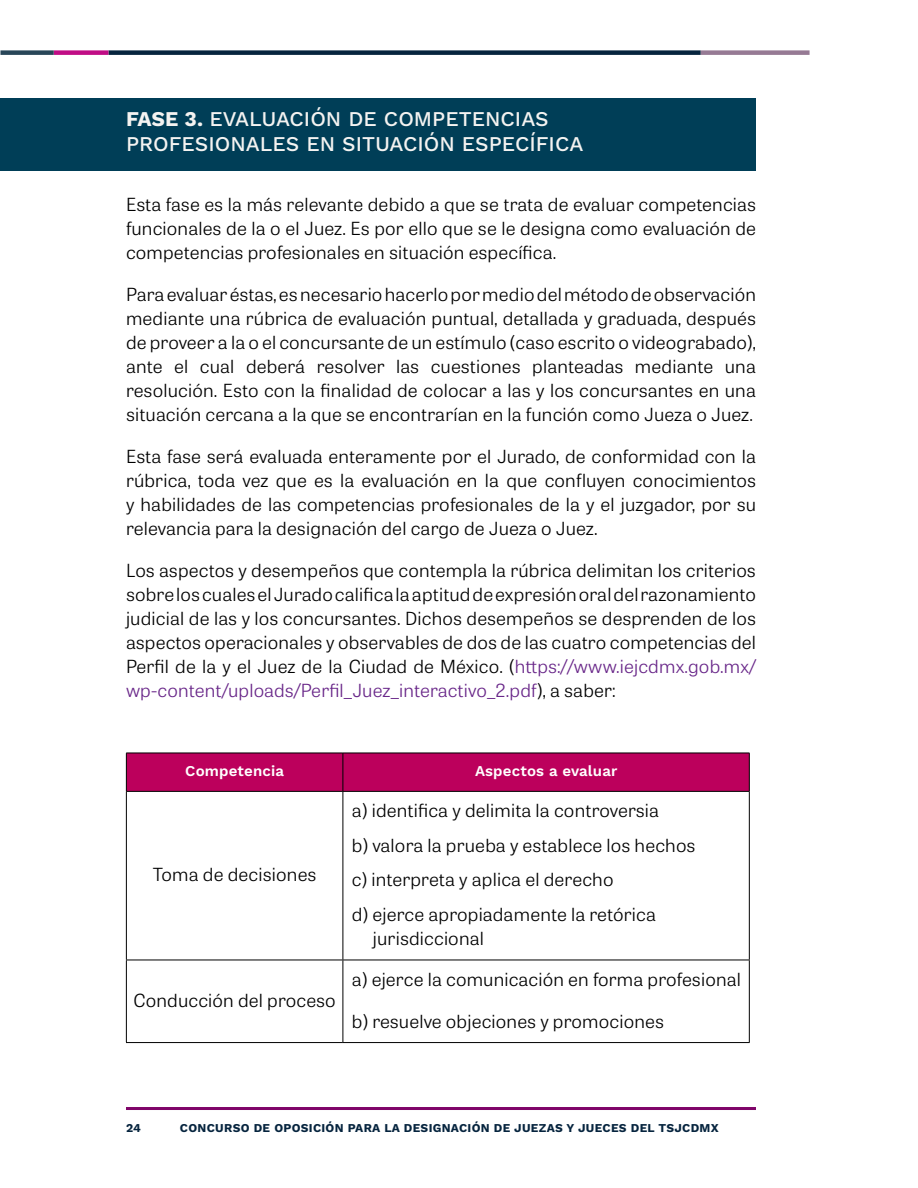
<style>
.page{position:relative;width:918px;height:1188px;background:#fff}
.page>*{position:absolute;margin:0;border:0;box-sizing:border-box;transform-origin:0 0}
.Subtitulo_3o_nivel{font:500 21px/25.2px "Work Sans";color:#f4f3f1}
.Cuerpo_texto{font:300 18px/24px "Tablet Gothic Wide";letter-spacing:.01em;color:#000;text-align:justify}
.Cuerpo_texto-2{font:600 15px "Work Sans";letter-spacing:.01em;color:#fff}
.t1{font:700 12px "Work Sans";letter-spacing:.025em;color:#06243e}
.s1{font-weight:700}
.s2{color:#692789}
</style>
<div class="page">
<hr style="left:126px;top:1107px;width:630px;height:3px;background:#7f0569">
<div style="left:701px;top:50px;width:109px;height:5px;background:#967a94"></div>
<div style="left:108px;top:50px;width:593px;height:5px;background:#06243e"></div>
<div style="left:54px;top:50px;width:54px;height:5px;background:#c00d85"></div>
<div style="left:0;top:50px;width:54px;height:5px;background:#284658"></div>
<div style="left:0;top:99px;width:756px;height:72px;background:#003e57"></div>
<div style="left:127px;top:754px;width:622px;height:37px;background:#bc005c"></div>
<hr style="left:343px;top:753px;width:1px;height:38px;background:#000">
<hr style="left:126px;top:792px;width:1px;height:168px;background:#000">
<hr style="left:343px;top:792px;width:1px;height:168px;background:#000">
<hr style="left:749px;top:792px;width:1px;height:168px;background:#000">
<hr style="left:126px;top:960px;width:217px;height:1px;background:#000">
<hr style="left:126px;top:960px;width:1px;height:82px;background:#000">
<hr style="left:343px;top:960px;width:407px;height:1px;background:#000">
<hr style="left:343px;top:960px;width:1px;height:82px;background:#000">
<hr style="left:749px;top:960px;width:1px;height:82px;background:#000">
<hr style="left:126px;top:1042px;width:217px;height:1px;background:#000">
<hr style="left:343px;top:1042px;width:407px;height:1px;background:#000">
<hr style="left:126px;top:753px;width:217px;height:1px;background:#000">
<hr style="left:126px;top:753px;width:1px;height:38px;background:#000">
<hr style="left:343px;top:753px;width:407px;height:1px;background:#000">
<hr style="left:749px;top:753px;width:1px;height:38px;background:#000">
<hr style="left:126px;top:791px;width:217px;height:1px;background:#000">
<hr style="left:343px;top:791px;width:407px;height:1px;background:#000">
<p class="Subtitulo_3o_nivel" style="left:126px;top:107px;width:459px"><span class="s1">FASE 3.</span> EVALUACIÓN DE COMPETENCIAS<br>PROFESIONALES EN SITUACIÓN ESPECÍFICA</p>
<p class="Cuerpo_texto" style="left:126px;top:192px;width:632px">Esta fase es la más relevante debido a que se trata de evaluar competencias funcionales de la o el Juez. Es por ello que se le designa como evaluación de competencias profesionales en situación específica.</p>
<p class="Cuerpo_texto" style="left:126px;top:282px;width:632px">Para evaluar éstas, es necesario hacerlo por medio del método de observación mediante una rúbrica de evaluación puntual, detallada y graduada, después de proveer a la o el concursante de un estímulo (caso escrito o videograbado), ante el cual deberá resolver las cuestiones planteadas mediante una resolución. Esto con la finalidad de colocar a las y los concursantes en una situación cercana a la que se encontrarían en la función como Jueza o Juez.</p>
<p class="Cuerpo_texto" style="left:126px;top:444px;width:632px">Esta fase será evaluada enteramente por el Jurado, de conformidad con la rúbrica, toda vez que es la evaluación en la que confluyen conocimientos y habilidades de las competencias profesionales de la y el juzgador, por su relevancia para la designación del cargo de Jueza o Juez.</p>
<p class="Cuerpo_texto" style="left:126px;top:558px;width:632px">Los aspectos y desempeños que contempla la rúbrica delimitan los criterios sobre los cuales el Jurado califica la aptitud de expresión oral del razonamiento judicial de las y los concursantes. Dichos desempeños se desprenden de los aspectos operacionales y observables de dos de las cuatro competencias del Perfil de la y el Juez de la Ciudad de México. (<span class="s2">https://www.iejcdmx.gob.mx/ wp-content/uploads/Perfil_Juez_interactivo_2.pdf</span>), a saber:</p>
<p class="Cuerpo_texto-2" style="left:185px;top:763px;width:100px">Competencia</p>
<p class="Cuerpo_texto-2" style="left:475px;top:763px;width:144px">Aspectos a evaluar</p>
<p class="Cuerpo_texto" style="left:153px;top:862px;width:165px">Toma de decisiones</p>
<p class="Cuerpo_texto" style="left:133px;top:987px;width:204px">Conducción del proceso</p>
<p class="Cuerpo_texto" style="left:352px;top:798px;width:309px">a) identifica y delimita la controversia</p>
<p class="Cuerpo_texto" style="left:352px;top:832px;width:345px">b) valora la prueba y establece los hechos</p>
<p class="Cuerpo_texto" style="left:352px;top:867px;width:263px">c) interpreta y aplica el derecho</p>
<p class="Cuerpo_texto" style="left:373px;top:901px;width:285px;text-indent:-21px">d) ejerce apropiadamente la retórica jurisdiccional</p>
<p class="Cuerpo_texto" style="left:352px;top:966px;width:391px">a) ejerce la comunicación en forma profesional</p>
<p class="Cuerpo_texto" style="left:352px;top:1008px;width:314px">b) resuelve objeciones y promociones</p>
<p class="t1" style="left:126px;top:1121px;width:17px">24</p>
<p class="t1" style="left:180px;top:1121px;width:540px">CONCURSO DE OPOSICIÓN PARA LA DESIGNACIÓN DE JUEZAS Y JUECES DEL TSJCDMX</p>
</div>
